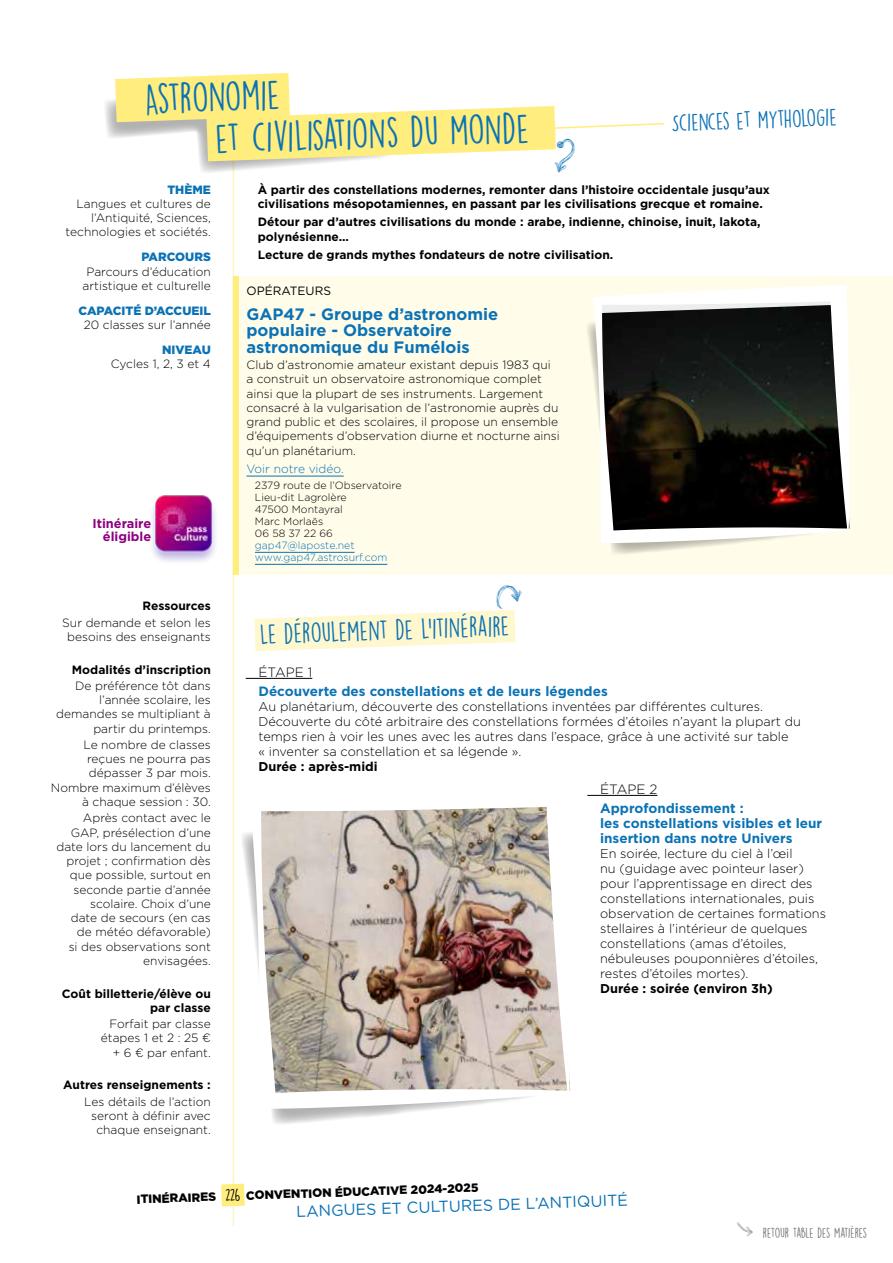
<style>
.page{position:relative;width:893px;height:1263px;background:#fff}
.page>*{position:absolute;margin:0;border:0;box-sizing:border-box;transform-origin:0 0}
.t1{font:37.8px "DK Lemon Yellow Sun";color:#0b72b5}
.t2{font:25.35px "DK Lemon Yellow Sun";color:#0b72b5}
.t3{font:22.2px "DK Lemon Yellow Sun";color:#0b72b5}
.t4{font:21.75px "goaroundthebooks arrows";color:#0b72b5;scale:.86 1}
.t5{font:700 16.5px/16.5px "Gotham";color:#0b72b5}
.t6{font:15.9px "Gotham";color:#0b72b5}
.t7{font:700 13.5px/15px "Gotham";color:#0b72b5}
.t8{font:300 13.5px "Gotham";color:#000}
.t9{font:300 12.75px/15px "Gotham";color:#000}
.t10{font:700 12.75px "Gotham";color:#000}
.t11{font:12.75px "DK Lemon Yellow Sun";letter-spacing:-.03em;color:#707172}
.t12{font:700 12.75px/12.8px "Gotham";color:#8d007e;text-align:right}
.t13{font:300 12px/14.2px "Gotham";color:#000;text-align:right}
.t14{font:700 12px/14.2px "Gotham";color:#000}
.t15{font:900 12px "Gotham";color:#000}
.t16{font:900 12px "Gotham";color:#0b72b5}
.t17{font:300 12px "Gotham";color:#0b72b5}
.t18{font:12px "Gotham";color:#000}
.t19{font:300 10.5px/12px "Gotham";color:#000}
.t20{font:300 10.5px/12px "Gotham";color:#0b72b5}
.s1{font-family:"DK Lemon Yellow Sun";font-weight:400;font-size:15.15px}
</style>
<div class="page">
<hr style="left:233px;top:92px;width:1px;height:1134px;background:#fff6c5">
<svg style="left:221px;top:1184px;width:24px;height:22px"></svg>
<div style="left:236px;top:276px;width:657px;height:299px;background:#fffcea"></div>
<hr style="left:246px;top:476px;width:98px;height:1px;background:#0b72b5">
<hr style="left:255px;top:552px;width:100px;height:1px;background:#0b72b5">
<hr style="left:255px;top:564px;width:132px;height:1px;background:#0b72b5">
<svg style="left:254px;top:610px;width:261px;height:41px"></svg>
<hr style="left:246px;top:678px;width:66px;height:1px;background:#000">
<hr style="left:587px;top:795px;width:70px;height:1px;background:#000">
<div style="left:233px;top:276px;width:6px;height:299px;background:#ffed7d"></div>
<svg style="left:587px;top:323px;width:148px;height:231px"></svg>
<svg style="left:593px;top:285px;width:257px;height:258px;background:#494743"></svg>
<svg style="left:242px;top:833px;width:191px;height:291px"></svg>
<img style="left:250px;top:807px;width:320px;height:302px">
<img style="left:152px;top:495px;width:63px;height:67px">
<svg style="left:105px;top:73px;width:560px;height:103px"></svg>
<h1 class="t1" style="left:144px;top:76px;width:136px;rotate:-2deg">ASTRONOMIE</h1>
<h3 class="t3" style="left:671px;top:109px;width:167px;rotate:-2deg">SCIENCES ET MYTHOLOGIE</h3>
<h1 class="t1" style="left:215px;top:116px;width:315px;rotate:-2deg">ET CIVILISATIONS DU MONDE</h1>
<p class="t14" style="left:258px;top:182px;width:514px">À partir des constellations modernes, remonter dans l’histoire occidentale jusqu’aux civilisations mésopotamiennes, en passant par les civilisations grecque et romaine.</p>
<p class="t14" style="left:258px;top:215px;width:504px">Détour par d’autres civilisations du monde : arabe, indienne, chinoise, inuit, lakota, polynésienne...</p>
<p class="t14" style="left:258px;top:248px;width:357px">Lecture de grands mythes fondateurs de notre civilisation.</p>
<p class="t16" style="left:167px;top:181px;width:45px">THÈME</p>
<p class="t13" style="left:66px;top:196px;width:147px">Langues et cultures de l’Antiquité, Sciences, technologies et sociétés.</p>
<p class="t16" style="left:141px;top:249px;width:71px">PARCOURS</p>
<p class="t13" style="left:83px;top:264px;width:130px;text-align:center">Parcours d’éducation artistique et culturelle</p>
<p class="t16" style="left:78px;top:302px;width:134px">CAPACITÉ D’ACCUEIL</p>
<p class="t13" style="left:84px;top:317px;width:129px">20 classes sur l’année</p>
<p class="t16" style="left:162px;top:341px;width:50px">NIVEAU</p>
<p class="t13" style="left:111px;top:356px;width:101px">Cycles 1, 2, 3 et 4</p>
<p class="t18" style="left:246px;top:283px;width:86px">OPÉRATEURS</p>
<h3 class="t5" style="left:246px;top:305px;width:253px">GAP47 - Groupe d’astronomie populaire - Observatoire astronomique du Fumélois</h3>
<p class="t13" style="left:246px;top:357px;width:315px;text-align:left">Club d’astronomie amateur existant depuis 1983 qui a construit un observatoire astronomique complet ainsi que la plupart de ses instruments. Largement consacré à la vulgarisation de l’astronomie auprès du grand public et des scolaires, il propose un ensemble d’équipements d’observation diurne et nocturne ainsi qu’un planétarium.</p>
<p class="t17" style="left:246px;top:461px;width:97px">Voir notre vidéo.</p>
<p class="t19" style="left:255px;top:479px;width:148px">2379 route de l’Observatoire<br>Lieu-dit Lagrolère<br>47500 Montayral<br>Marc Morlaës<br>06 58 37 22 66</p>
<p class="t20" style="left:255px;top:539px;width:134px">gap47@laposte. net www.gap47.astrosurf.com</p>
<p class="t12" style="left:93px;top:517px;width:60px">Itinéraire éligible</p>
<p class="t14" style="left:143px;top:599px;width:70px">Ressources</p>
<p class="t13" style="left:62px;top:615px;width:150px;text-align:center">Sur demande et selon les besoins des enseignants</p>
<p class="t14" style="left:72px;top:662px;width:140px">Modalités d’inscription</p>
<p class="t13" style="left:56px;top:678px;width:156px">De préférence tôt dans l’année scolaire, les demandes se multipliant à partir du printemps.</p>
<p class="t13" style="left:51px;top:737px;width:161px">Le nombre de classes reçues ne pourra pas dépasser 3 par mois.<br>Nombre maximum d’élèves à chaque session : 30.</p>
<p class="t13" style="left:57px;top:811px;width:156px">Après contact avec le<br>GAP, présélection d’une date lors du lancement du projet ; confirmation dès que possible, surtout en seconde partie d’année scolaire. Choix d’une<br>date de secours (en cas de météo défavorable)<br>si des observations sont envisagées.</p>
<p class="t14" style="left:62px;top:986px;width:150px;text-align:right">Coût billetterie/élève ou par classe</p>
<p class="t13" style="left:101px;top:1016px;width:111px">Forfait par classe étapes 1 et 2 : 25 € + 6 € par enfant.</p>
<p class="t14" style="left:63px;top:1078px;width:149px">Autres renseignements :</p>
<p class="t13" style="left:84px;top:1094px;width:128px">Les détails de l’action seront à définir avec chaque enseignant.</p>
<h3 class="t4" style="left:496px;top:587px;width:33px">b</h3>
<h2 class="t2" style="left:260px;top:619px;width:251px;rotate:-2deg">LE DÉROULEMENT DE L’ITINÉRAIRE</h2>
<p class="t8" style="left:258px;top:663px;width:55px">ÉTAPE 1</p>
<p class="t7" style="left:258px;top:683px;width:351px">Découverte des constellations et de leurs légendes</p>
<p class="t9" style="left:258px;top:698px;width:544px">Au planétarium, découverte des constellations inventées par différentes cultures.<br>Découverte du côté arbitraire des constellations formées d’étoiles n’ayant la plupart du temps rien à voir les unes avec les autres dans l’espace, grâce à une activité sur table<br>« inventer sa constellation et sa légende ».</p>
<p class="t10" style="left:258px;top:758px;width:121px">Durée : après-midi</p>
<p class="t8" style="left:600px;top:780px;width:59px">ÉTAPE 2</p>
<p class="t7" style="left:600px;top:800px;width:223px">Approfondissement :<br>les constellations visibles et leur insertion dans notre Univers</p>
<p class="t9" style="left:600px;top:845px;width:227px">En soirée, lecture du ciel à l’œil<br>nu (guidage avec pointeur laser) pour l’apprentissage en direct des constellations internationales, puis observation de certaines formations stellaires à l’intérieur de quelques constellations (amas d’étoiles, nébuleuses pouponnières d’étoiles, restes d’étoiles mortes).</p>
<p class="t10" style="left:600px;top:980px;width:174px">Durée : soirée (environ 3h)</p>
<p class="t15" style="left:136px;top:1191px;width:344px;rotate:-2deg">ITINÉRAIRES <span class="s1">226</span> CONVENTION ÉDUCATIVE 2024-2025</p>
<h3 class="t6" style="left:296px;top:1201px;width:333px;rotate:-2deg">LANGUES ET CULTURES DE L’ANTIQUITÉ</h3>
<p class="t11" style="left:763px;top:1225px;width:106px">RETOUR TABLE DES MATIÈRES</p>
</div>
